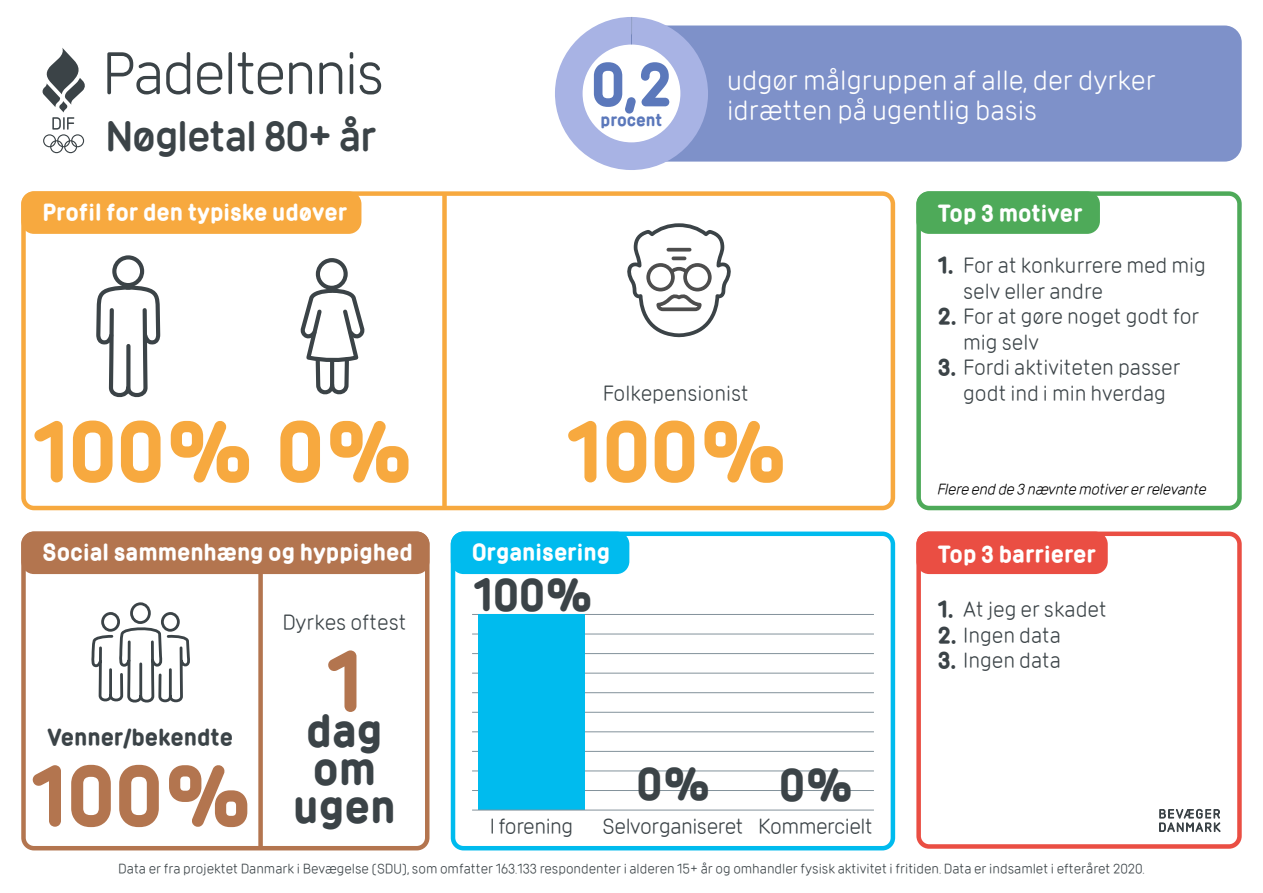
<style>
.page{position:relative;width:1263px;height:893px;background:#fff}
.page>*{position:absolute;margin:0;border:0;box-sizing:border-box;transform-origin:0 0}
.t1{font:700 75px "DIF";color:#f7a93f}
.t2{font:700 75px "DIF";color:#b3754f}
.t3{font:58.5px "DIF";letter-spacing:-.035em;color:#3b4347}
.t4{font:700 53.85px "DIF";color:#5b78bb}
.t5{font:700 40.5px/38.2px "DIF";color:#3b4347;text-align:center}
.t6{font:600 39px "DIF";letter-spacing:-.03em;color:#3b4347}
.t7{font:27px/30px "DIF";color:#fff}
.t8{font:21px/25.5px "DIF";color:#3b4347}
.t9{font:700 21px "DIF";color:#fff}
.t10{font:21px "DIF";letter-spacing:-.02em;color:#3b4347}
.t11{font:700 21px "DIF";color:#3b4347}
.t12{font:700 15.3px "DIF";color:#5b78bb}
.t13{font:italic 15px "DIF";color:#000}
.t14{font:13.5px "DIF";color:#3b4347}
.s1{font-weight:700}
</style>
<div class="page">
<div style="left:629px;top:26px;width:613px;height:136px;background:#7e91c9;border-radius:17px"></div>
<div style="left:21px;top:191px;width:874px;height:319px;border:4px solid #f7a93f;border-radius:11px"></div>
<div style="left:21px;top:531px;width:408px;height:319px;border:4px solid #b3754f;border-radius:11px"></div>
<div style="left:21px;top:531px;width:408px;height:43px;background:#b3754f;border-radius:13px"></div>
<div style="left:451px;top:531px;width:444px;height:319px;border:4px solid #0be;border-radius:11px"></div>
<svg style="left:42px;top:48px;width:43px;height:105px"></svg>
<div style="left:916px;top:531px;width:326px;height:318px;border:4px solid #ea4e43;border-radius:11px"></div>
<div style="left:916px;top:191px;width:326px;height:319px;border:4px solid #4eaa59;border-radius:11px"></div>
<svg style="left:1159px;top:808px;width:62px;height:24px"></svg>
<div style="left:451px;top:531px;width:178px;height:43px;background:#0be;border-radius:13px"></div>
<svg style="left:91px;top:602px;width:99px;height:101px"></svg>
<svg style="left:96px;top:255px;width:65px;height:143px"></svg>
<svg style="left:300px;top:258px;width:65px;height:137px"></svg>
<div style="left:21px;top:191px;width:340px;height:43px;background:#f7a93f;border-radius:13px"></div>
<div style="left:916px;top:191px;width:184px;height:43px;background:#4eaa59;border-radius:13px"></div>
<div style="left:916px;top:531px;width:192px;height:43px;background:#ea4e43;border-radius:13px"></div>
<hr style="left:472px;top:790px;width:402px;height:1px;background:#83929b">
<hr style="left:472px;top:771px;width:402px;height:1px;background:#83929b">
<hr style="left:472px;top:751px;width:402px;height:1px;background:#83929b">
<hr style="left:472px;top:731px;width:402px;height:1px;background:#83929b">
<hr style="left:472px;top:712px;width:402px;height:1px;background:#83929b">
<hr style="left:472px;top:692px;width:402px;height:1px;background:#83929b">
<hr style="left:472px;top:673px;width:402px;height:1px;background:#83929b">
<hr style="left:472px;top:653px;width:402px;height:1px;background:#83929b">
<hr style="left:472px;top:634px;width:402px;height:1px;background:#83929b">
<hr style="left:472px;top:614px;width:402px;height:1px;background:#83929b">
<div style="left:478px;top:614px;width:107px;height:196px;background:#0be"></div>
<hr style="left:472px;top:810px;width:402px;height:1px;background:#83929b">
<div style="left:258px;top:571px;width:5px;height:277px;background:#b3754f"></div>
<div style="left:442px;top:194px;width:5px;height:314px;background:#f7a93f"></div>
<svg style="left:555px;top:17px;width:153px;height:153px"></svg>
<div style="left:583px;top:45px;width:97px;height:97px;background:#fff;border-radius:50%"></div>
<svg style="left:627px;top:223px;width:104px;height:113px"></svg>
<svg style="left:666px;top:248px;width:25px;height:4px"></svg>
<hr style="left:672px;top:257px;width:14px;height:3px;background:#4d4d4d;border-radius:2px">
<h2 class="t3" style="left:102px;top:39px;width:284px">Padeltennis</h2>
<h3 class="t6" style="left:105px;top:111px;width:273px">Nøgletal 80+ år</h3>
<p class="t9" style="left:43px;top:198px;width:306px">Profil for den typiske udøver</p>
<h1 class="t1" style="left:33px;top:402px;width:380px">100% 0%</h1>
<p class="t9" style="left:43px;top:538px;width:372px">Social sammenhæng og hyppighed</p>
<p class="t11" style="left:47px;top:723px;width:187px">Venner/bekendte</p>
<h1 class="t2" style="left:31px;top:746px;width:220px">100%</h1>
<p class="t8" style="left:282px;top:609px;width:126px">Dyrkes oftest</p>
<h1 class="t2" style="left:326px;top:632px;width:38px">1</h1>
<h3 class="t5" style="left:293px;top:712px;width:104px">dag om ugen</h3>
<h3 class="t4" style="left:591px;top:49px;width:83px">0,2</h3>
<p class="t12" style="left:600px;top:109px;width:63px">procent</p>
<p class="t7" style="left:727px;top:65px;width:430px">udgør målgruppen af alle, der dyrker idrætten på ugentlig basis</p>
<p class="t9" style="left:938px;top:200px;width:146px">Top 3 motiver</p>
<p class="t8" style="left:603px;top:380px;width:148px">Folkepensionist</p>
<h1 class="t1" style="left:566px;top:402px;width:220px">100%</h1>
<p class="t9" style="left:472px;top:538px;width:140px">Organisering</p>
<h3 class="t5" style="left:474px;top:576px;width:120px">100%</h3>
<h3 class="t5" style="left:637px;top:765px;width:74px">0%</h3>
<h3 class="t5" style="left:779px;top:766px;width:74px">0%</h3>
<p class="t10" style="left:490px;top:814px;width:85px">I forening</p>
<p class="t10" style="left:602px;top:814px;width:272px">Selvorganiseret Kommercielt</p>
<p class="t8" style="left:963px;top:252px;width:244px;text-indent:-26px"><span class="s1">1.</span> For at konkurrere med mig selv eller andre</p>
<p class="t8" style="left:963px;top:303px;width:238px;text-indent:-26px"><span class="s1">2.</span> For at gøre noget godt for mig selv</p>
<p class="t8" style="left:938px;top:354px;width:244px;text-align:center"><span class="s1">3.</span> Fordi aktiviteten passer godt ind i min hverdag</p>
<p class="t13" style="left:938px;top:480px;width:270px">Flere end de 3 nævnte motiver er relevante</p>
<p class="t9" style="left:938px;top:540px;width:160px">Top 3 barrierer</p>
<p class="t8" style="left:938px;top:597px;width:171px"><span class="s1">1.</span> At jeg er skadet</p>
<p class="t8" style="left:938px;top:622px;width:125px"><span class="s1">2.</span> Ingen data</p>
<p class="t8" style="left:938px;top:648px;width:125px"><span class="s1">3.</span> Ingen data</p>
<p class="t14" style="left:118px;top:861px;width:1028px">Data er fra projektet Danmark i Bevægelse (SDU), som omfatter 163.133 respondenter i alderen 15+ år og omhandler fysisk aktivitet i fritiden. Data er indsamlet i efteråret 2020.</p>
</div>
